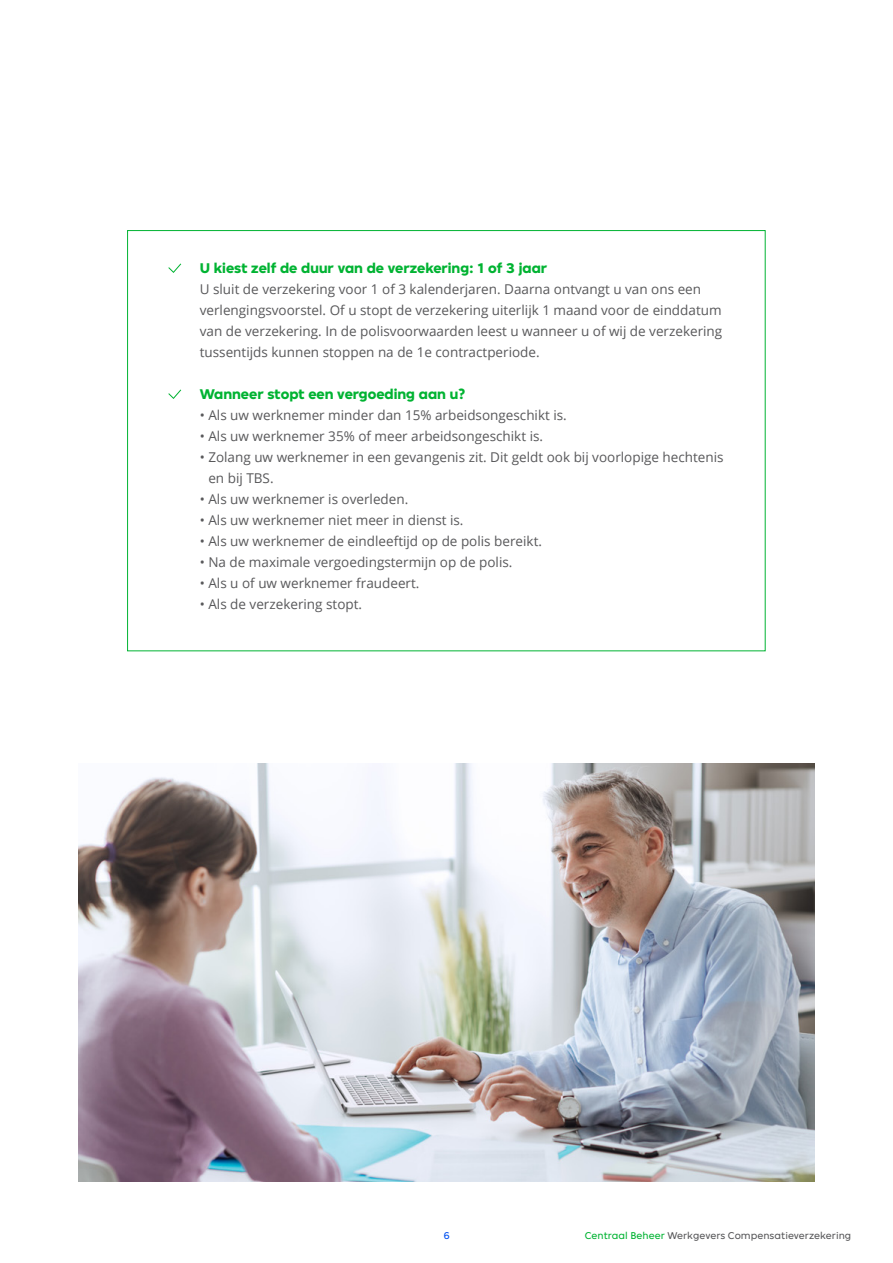
<style>
.page{position:relative;width:893px;height:1263px;background:#fff}
.page>*{position:absolute;margin:0;border:0;box-sizing:border-box;transform-origin:0 0}
.t1{font:700 15px "Plastic Sans";color:#00b332}
.t2{font:13.5px/21px "Open Sans";color:#58585a}
.t3{font:10.5px "Plastic Sans";color:#58585a}
.t4{font:10.5px "Plastic Sans";color:#0050f0}
.s1{color:#00b332}
</style>
<div class="page">
<svg style="left:168px;top:263px;width:13px;height:10px"></svg>
<svg style="left:168px;top:389px;width:13px;height:10px"></svg>
<img style="left:79px;top:763px;width:735px;height:419px">
<p class="t1" style="left:200px;top:259px;width:349px">U kiest zelf de duur van de verzekering: 1 of 3 jaar</p>
<p class="t2" style="left:200px;top:278px;width:524px">U sluit de verzekering voor 1 of 3 kalenderjaren. Daarna ontvangt u van ons een verlengingsvoorstel. Of u stopt de verzekering uiterlijk 1 maand voor de einddatum van de verzekering. In de polisvoorwaarden leest u wanneer u of wij de verzekering tussentijds kunnen stoppen na de 1e contractperiode.</p>
<p class="t1" style="left:200px;top:385px;width:267px">Wanneer stopt een vergoeding aan u?</p>
<p class="t2" style="left:200px;top:404px;width:369px">• Als uw werknemer minder dan 15% arbeidsongeschikt is.</p>
<p class="t2" style="left:200px;top:425px;width:345px">• Als uw werknemer 35% of meer arbeidsongeschikt is.</p>
<p class="t2" style="left:208px;top:446px;width:517px;text-indent:-9px">• Zolang uw werknemer in een gevangenis zit. Dit geldt ook bij voorlopige hechtenis en bij TBS.</p>
<p class="t2" style="left:200px;top:488px;width:210px">• Als uw werknemer is overleden.</p>
<p class="t2" style="left:200px;top:509px;width:265px">• Als uw werknemer niet meer in dienst is.</p>
<p class="t2" style="left:200px;top:530px;width:344px">• Als uw werknemer de eindleeftijd op de polis bereikt.</p>
<p class="t2" style="left:200px;top:551px;width:314px">• Na de maximale vergoedingstermijn op de polis.</p>
<p class="t2" style="left:200px;top:572px;width:221px">• Als u of uw werknemer fraudeert.</p>
<p class="t2" style="left:200px;top:593px;width:164px">• Als de verzekering stopt.</p>
<p class="t4" style="left:444px;top:1230px;width:8px">6</p>
<p class="t3" style="left:585px;top:1230px;width:268px"><span class="s1">Centraal Beheer</span> Werkgevers Compensatieverzekering</p>
</div>
